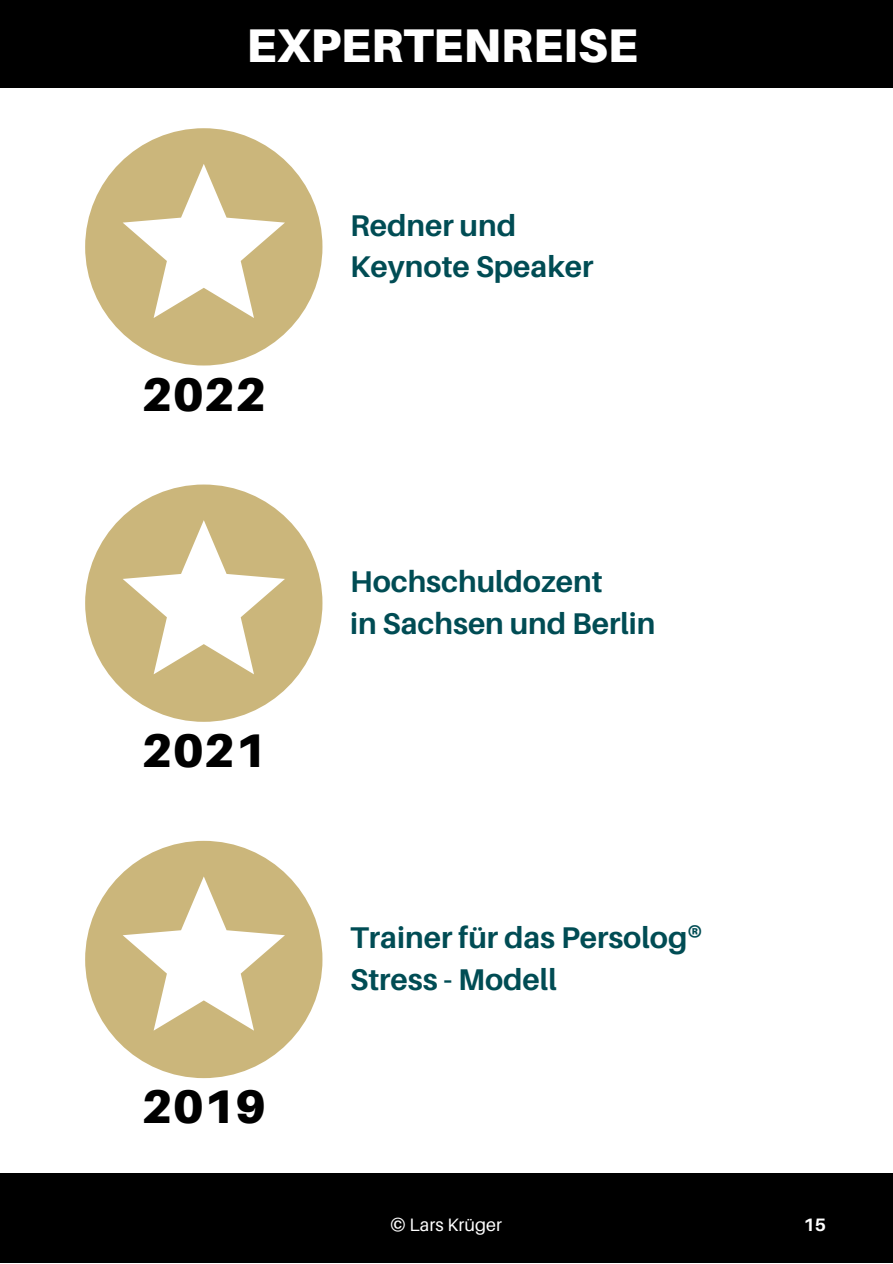
<style>
.page{position:relative;width:893px;height:1264px;background:#fff}
.page>*{position:absolute;margin:0;border:0;box-sizing:border-box;transform-origin:0 0}
.t1{font:900 47.25px "Aileron";color:#fff}
.t2{font:900 47.25px "Aileron";color:#000}
.t3{font:700 30px/41.5px "Aileron";color:#004c54}
.t4{font:18px "Aileron";color:#fff}
.t5{font:700 18px "Aileron";color:#fff}
</style>
<div class="page">
<svg style="left:85px;top:840px;width:237px;height:238px;fill:#cbb67b"></svg>
<svg style="left:85px;top:484px;width:237px;height:237px;fill:#cbb67b"></svg>
<svg style="left:85px;top:128px;width:237px;height:237px;fill:#cbb67b"></svg>
<div style="left:0;top:1173px;width:892px;height:89px;background:#000"></div>
<div style="left:0;top:0;width:892px;height:88px;background:#000"></div>
<h1 class="t1" style="left:246px;top:16px;width:393px">EXPERTENREISE</h1>
<h1 class="t2" style="left:141px;top:365px;width:127px">2022</h1>
<h1 class="t2" style="left:141px;top:721px;width:127px">2021</h1>
<h1 class="t2" style="left:141px;top:1077px;width:127px">2019</h1>
<p class="t3" style="left:350px;top:204px;width:245px">Redner und<br>Keynote Speaker</p>
<p class="t3" style="left:350px;top:560px;width:307px">Hochschuldozent<br>in Sachsen und Berlin</p>
<p class="t3" style="left:350px;top:916px;width:353px">Trainer für das Persolog®<br>Stress - Modell</p>
<p class="t4" style="left:390px;top:1213px;width:113px">© Lars Krüger</p>
<p class="t5" style="left:803px;top:1213px;width:24px">15</p>
</div>
